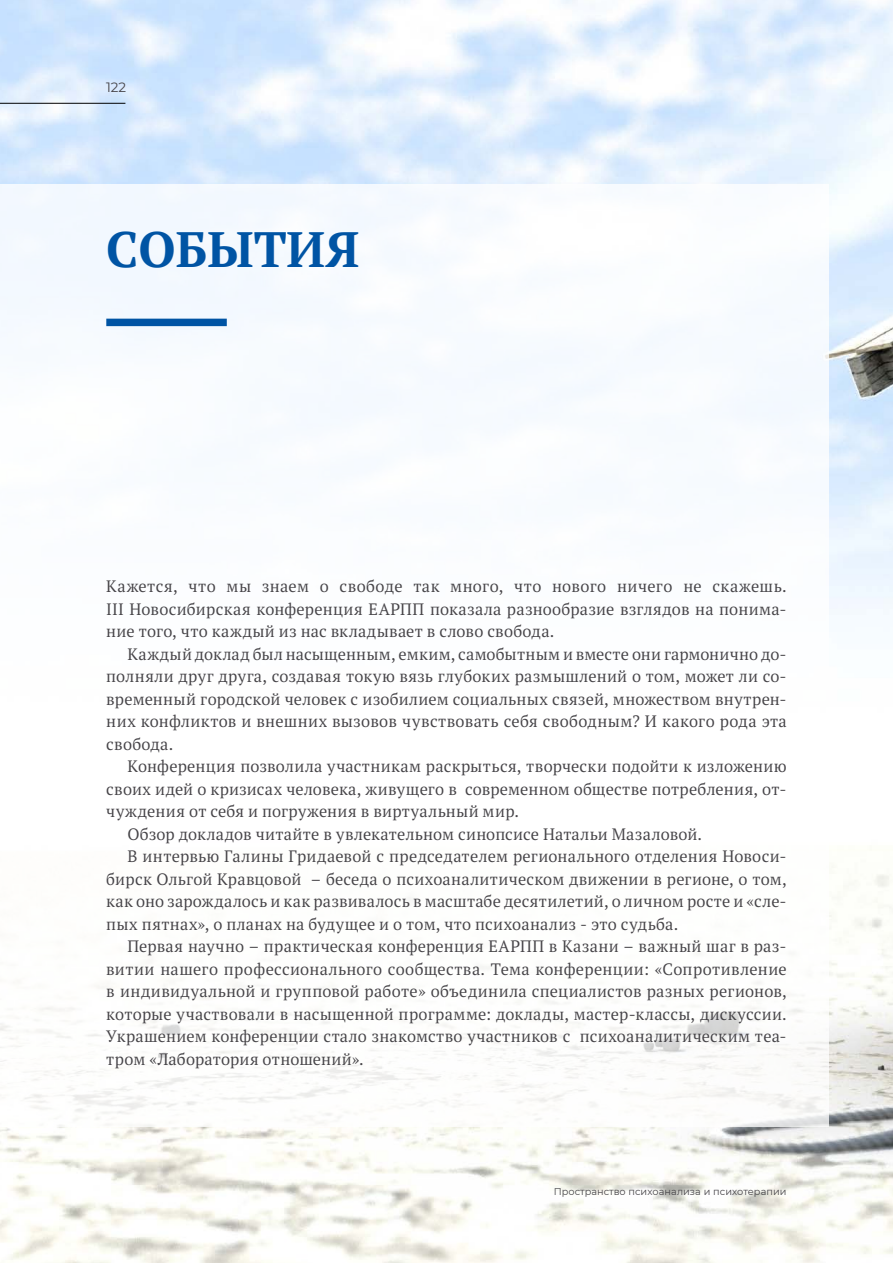
<style>
.page{position:relative;width:893px;height:1263px;background:#fff}
.page>*{position:absolute;margin:0;border:0;box-sizing:border-box;transform-origin:0 0}
.t1{font:700 49.5px "PT Serif";color:#0054a4}
.t2{font:16.5px/22.5px "PT Serif Pro";letter-spacing:.015em;color:#454347;text-align:justify}
.t3{font:13.5px "Montserrat";color:#454347}
.t4{font:9.75px "Montserrat";letter-spacing:.005em;color:#454347}
</style>
<div class="page">
<img style="left:0;top:0;width:893px;height:1263px">
<div style="left:0;top:184px;width:829px;height:943px;background:#fff"></div>
<div style="left:106px;top:319px;width:121px;height:7px;background:#0054a4"></div>
<hr style="left:0;top:103px;width:125px;height:1px;background:#000">
<p class="t3" style="left:106px;top:79px;width:21px">122</p>
<h1 class="t1" style="left:106px;top:216px;width:255px">СОБЫТИЯ</h1>
<p class="t2" style="left:106px;top:576px;width:682px">Кажется, что мы знаем о свободе так много, что нового ничего не скажешь.<br>III Новосибирская конференция ЕАРПП показала разнообразие взглядов на понима&shy;ние того, что каждый из нас вкладывает в слово свобода.</p>
<p class="t2" style="left:106px;top:644px;width:682px;text-indent:21px">Каждый доклад был насыщенным, емким, самобытным и вместе они гармонично до&shy;полняли друг друга, создавая токую вязь глубоких размышлений о том, может ли со&shy;временный городской человек с изобилием социальных связей, множеством внутрен&shy;них конфликтов и внешних вызовов чувствовать себя свободным? И какого рода эта свобода.</p>
<p class="t2" style="left:128px;top:756px;width:661px">Конференция позволила участникам раскрыться, творчески подойти к изложению</p>
<p class="t2" style="left:106px;top:779px;width:682px">своих идей о кризисах человека, живущего в современном обществе потребления, от-</p>
<p class="t2" style="left:106px;top:801px;width:414px">чуждения от себя и погружения в виртуальный мир.</p>
<p class="t2" style="left:128px;top:824px;width:576px">Обзор докладов читайте в увлекательном синопсисе Натальи Мазаловой.</p>
<p class="t2" style="left:128px;top:846px;width:661px">В интервью Галины Гридаевой с председателем регионального отделения Новоси-</p>
<p class="t2" style="left:106px;top:869px;width:682px">бирск Ольгой Кравцовой – беседа о психоаналитическом движении в регионе, о том,</p>
<p class="t2" style="left:106px;top:891px;width:682px">как оно зарождалось и как развивалось в масштабе десятилетий, о личном росте и «сле-</p>
<p class="t2" style="left:106px;top:914px;width:573px">пых пятнах», о планах на будущее и о том, что психоанализ - это судьба.</p>
<p class="t2" style="left:128px;top:936px;width:661px">Первая научно – практическая конференция ЕАРПП в Казани – важный шаг в раз-</p>
<p class="t2" style="left:106px;top:959px;width:682px">витии нашего профессионального сообщества. Тема конференции: «Сопротивление</p>
<p class="t2" style="left:106px;top:981px;width:682px">в индивидуальной и групповой работе» объединила специалистов разных регионов,</p>
<p class="t2" style="left:106px;top:1004px;width:682px">которые участвовали в насыщенной программе: доклады, мастер-классы, дискуссии.</p>
<p class="t2" style="left:106px;top:1026px;width:682px">Украшением конференции стало знакомство участников с психоаналитическим теа-</p>
<p class="t2" style="left:106px;top:1049px;width:259px">тром «Лаборатория отношений».</p>
<p class="t4" style="left:554px;top:1186px;width:234px">Пространство психоанализа и психотерапии</p>
</div>
